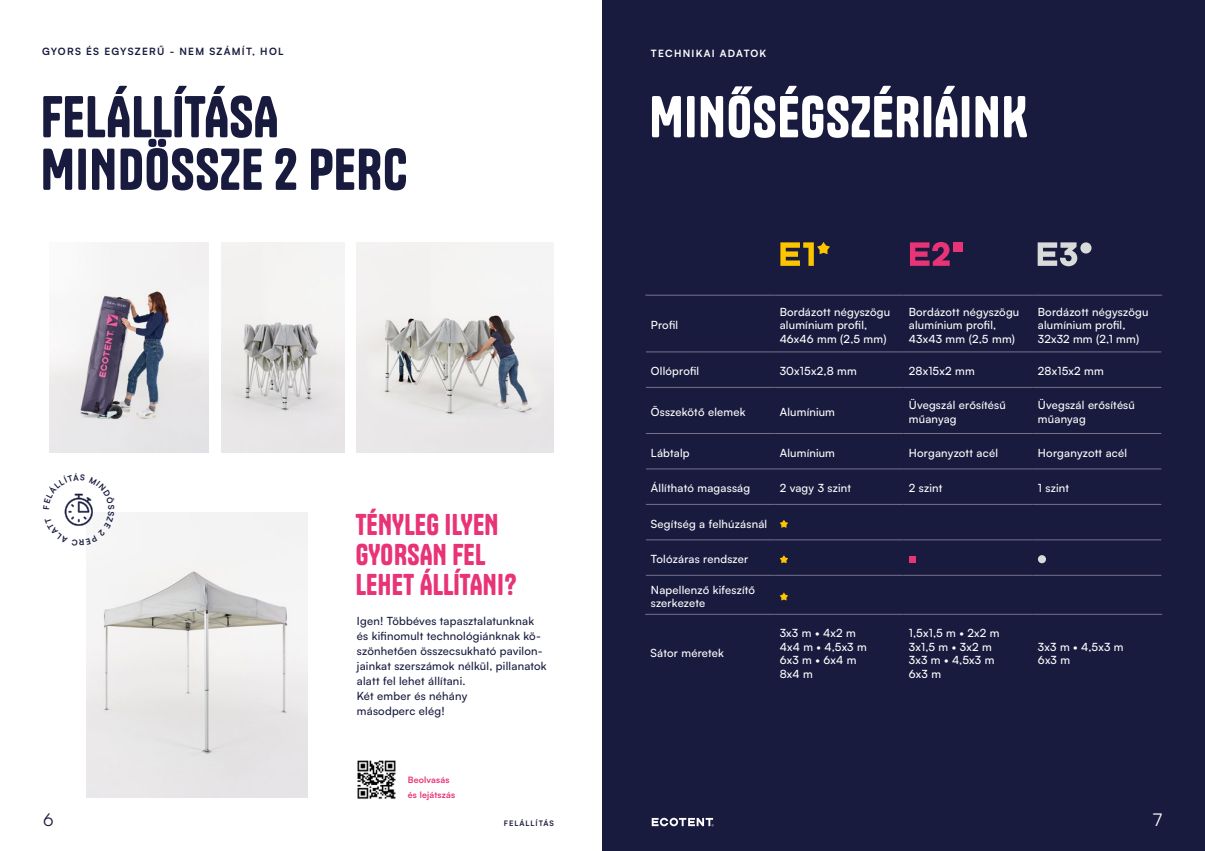
<style>
.page{position:relative;width:1205px;height:851px;background:#fff}
.page>*{position:absolute;margin:0;border:0;box-sizing:border-box;transform-origin:0 0}
.t1{font:55px/52.5px "Tanker";letter-spacing:.015em;color:#181b3e}
.t2{font:55px "Tanker";letter-spacing:.02em;color:#fff}
.t3{font:28.12px/30px "Tanker";letter-spacing:.015em;color:#e83376}
.t4{font:17.5px "Satoshi";color:#181b3e}
.t5{font:17.5px "Satoshi";color:#fff}
.t6{font:500 11.25px/13.5px "Satoshi";letter-spacing:.02em;color:#fff}
.t7{font:500 11.25px/15px "Satoshi";letter-spacing:.02em;color:#181b3e}
.t8{font:700 10px "Satoshi";letter-spacing:.125em;color:#181b3e}
.t9{font:700 10px "Satoshi";letter-spacing:.125em;color:#fff}
.t10{font:700 8.75px/15px "Satoshi";letter-spacing:.02em;color:#e83376}
.t11{font:700 7.5px "Satoshi";letter-spacing:.125em;color:#181b3e}
</style>
<div class="page">
<div style="left:602px;top:0;width:603px;height:850px;background:#181b3e"></div>
<svg style="left:652px;top:817px;width:62px;height:9px"></svg>
<img style="left:357px;top:242px;width:196px;height:210px">
<img style="left:86px;top:512px;width:221px;height:285px">
<img style="left:221px;top:242px;width:123px;height:210px">
<svg style="left:780px;top:242px;width:50px;height:24px"></svg>
<svg style="left:910px;top:242px;width:39px;height:24px"></svg>
<div style="left:953px;top:242px;width:9px;height:10px;background:#e83376"></div>
<svg style="left:1037px;top:242px;width:40px;height:24px"></svg>
<div style="left:1080px;top:242px;width:11px;height:11px;background:#d9dada;border-radius:50%"></div>
<img style="left:357px;top:760px;width:39px;height:38px">
<img style="left:49px;top:242px;width:160px;height:210px">
<hr style="left:645px;top:295px;width:129px;height:1px;background:#78708a">
<hr style="left:774px;top:295px;width:129px;height:1px;background:#78708a">
<hr style="left:903px;top:295px;width:129px;height:1px;background:#78708a">
<hr style="left:1032px;top:295px;width:130px;height:1px;background:#78708a">
<hr style="left:646px;top:351px;width:128px;height:1px;background:#78708a">
<hr style="left:774px;top:351px;width:129px;height:1px;background:#78708a">
<hr style="left:903px;top:351px;width:129px;height:1px;background:#78708a">
<hr style="left:1032px;top:351px;width:129px;height:1px;background:#78708a">
<hr style="left:646px;top:387px;width:128px;height:1px;background:#78708a">
<hr style="left:774px;top:387px;width:129px;height:1px;background:#78708a">
<hr style="left:903px;top:387px;width:129px;height:1px;background:#78708a">
<hr style="left:1032px;top:387px;width:129px;height:1px;background:#78708a">
<hr style="left:646px;top:433px;width:128px;height:1px;background:#78708a">
<hr style="left:774px;top:433px;width:129px;height:1px;background:#78708a">
<hr style="left:903px;top:433px;width:129px;height:1px;background:#78708a">
<hr style="left:1032px;top:433px;width:129px;height:1px;background:#78708a">
<hr style="left:646px;top:468px;width:128px;height:1px;background:#78708a">
<hr style="left:774px;top:468px;width:129px;height:1px;background:#78708a">
<hr style="left:903px;top:468px;width:129px;height:1px;background:#78708a">
<hr style="left:1032px;top:468px;width:129px;height:1px;background:#78708a">
<hr style="left:646px;top:504px;width:128px;height:1px;background:#78708a">
<hr style="left:774px;top:504px;width:129px;height:1px;background:#78708a">
<hr style="left:903px;top:504px;width:129px;height:1px;background:#78708a">
<hr style="left:1032px;top:504px;width:129px;height:1px;background:#78708a">
<hr style="left:646px;top:539px;width:128px;height:1px;background:#78708a">
<hr style="left:774px;top:539px;width:129px;height:1px;background:#78708a">
<hr style="left:903px;top:539px;width:129px;height:1px;background:#78708a">
<hr style="left:1032px;top:539px;width:129px;height:1px;background:#78708a">
<hr style="left:646px;top:575px;width:128px;height:1px;background:#78708a">
<hr style="left:774px;top:575px;width:129px;height:1px;background:#78708a">
<hr style="left:903px;top:575px;width:129px;height:1px;background:#78708a">
<hr style="left:1032px;top:575px;width:129px;height:1px;background:#78708a">
<hr style="left:645px;top:614px;width:129px;height:1px;background:#78708a">
<hr style="left:774px;top:614px;width:129px;height:1px;background:#78708a">
<hr style="left:903px;top:614px;width:129px;height:1px;background:#78708a">
<hr style="left:1032px;top:614px;width:130px;height:1px;background:#78708a">
<hr style="left:645px;top:295px;width:1px;height:57px;background:#181b3e">
<hr style="left:1161px;top:295px;width:1px;height:57px;background:#181b3e">
<svg style="left:780px;top:520px;width:8px;height:7px"></svg>
<svg style="left:780px;top:555px;width:8px;height:8px"></svg>
<div style="left:909px;top:556px;width:7px;height:7px;background:#e83376"></div>
<div style="left:1038px;top:555px;width:8px;height:8px;background:#d9dada;border-radius:50%"></div>
<svg style="left:780px;top:592px;width:8px;height:8px"></svg>
<svg style="left:64px;top:493px;width:51px;height:52px"></svg>
<p class="t8" style="left:42px;top:44px;width:243px">GYORS ÉS EGYSZERŰ - NEM SZÁMÍT, HOL</p>
<h1 class="t1" style="left:41px;top:91px;width:368px">FELÁLLÍTÁSA<br>MINDÖSSZE 2 PERC</h1>
<h2 class="t3" style="left:356px;top:509px;width:162px">TÉNYLEG ILYEN<br>GYORSAN FEL<br>LEHET ÁLLÍTANI?</h2>
<p class="t7" style="left:357px;top:613px;width:191px">Igen! Többéves tapasztalatunknak és kifinomult technológiánknak kö&shy;szönhetően összecsukható pavilon&shy;jainkat szerszámok nélkül, pillanatok alatt fel lehet állítani.<br>Két ember és néhány<br>másodperc elég!</p>
<p class="t10" style="left:408px;top:771px;width:49px">Beolvasás és lejátszás</p>
<p class="t9" style="left:651px;top:46px;width:117px">TECHNIKAI ADATOK</p>
<h1 class="t2" style="left:649px;top:82px;width:379px">MINŐSÉGSZÉRIÁINK</h1>
<p class="t6" style="left:651px;top:318px;width:29px">Profil</p>
<p class="t6" style="left:780px;top:304px;width:112px">Bordázott négyszögu alumínium profil,<br>46x46 mm (2,5 mm)</p>
<p class="t6" style="left:909px;top:304px;width:112px">Bordázott négyszögu alumínium profil,<br>43x43 mm (2,5 mm)</p>
<p class="t6" style="left:1038px;top:304px;width:112px">Bordázott négyszögu alumínium profil,<br>32x32 mm (2,1 mm)</p>
<p class="t6" style="left:651px;top:364px;width:50px">Ollóprofil</p>
<p class="t6" style="left:780px;top:364px;width:79px">30x15x2,8 mm</p>
<p class="t6" style="left:909px;top:364px;width:67px">28x15x2 mm</p>
<p class="t6" style="left:1038px;top:364px;width:67px">28x15x2 mm</p>
<p class="t6" style="left:651px;top:404px;width:96px">Összekötő elemek</p>
<p class="t6" style="left:780px;top:404px;width:57px">Alumínium</p>
<p class="t6" style="left:909px;top:398px;width:98px">Üvegszál erősítésű műanyag</p>
<p class="t6" style="left:1038px;top:398px;width:98px">Üvegszál erősítésű műanyag</p>
<p class="t6" style="left:651px;top:445px;width:40px">Lábtalp</p>
<p class="t6" style="left:780px;top:445px;width:57px">Alumínium</p>
<p class="t6" style="left:909px;top:445px;width:91px">Horganyzott acél</p>
<p class="t6" style="left:1038px;top:445px;width:91px">Horganyzott acél</p>
<p class="t6" style="left:651px;top:481px;width:101px">Állítható magasság</p>
<p class="t6" style="left:780px;top:481px;width:73px">2 vagy 3 szint</p>
<p class="t6" style="left:909px;top:481px;width:35px">2 szint</p>
<p class="t6" style="left:1038px;top:481px;width:33px">1 szint</p>
<p class="t6" style="left:651px;top:516px;width:118px">Segítség a felhúzásnál</p>
<p class="t6" style="left:651px;top:551px;width:99px">Tolózáras rendszer</p>
<p class="t6" style="left:651px;top:582px;width:106px">Napellenző kifeszítő szerkezete</p>
<p class="t6" style="left:650px;top:646px;width:75px">Sátor méretek</p>
<p class="t6" style="left:780px;top:625px;width:89px">3x3 m • 4x2 m<br>4x4 m • 4,5x3 m<br>6x3 m • 6x4 m<br>8x4 m</p>
<p class="t6" style="left:909px;top:625px;width:92px">1,5x1,5 m • 2x2 m<br>3x1,5 m • 3x2 m<br>3x3 m • 4,5x3 m<br>6x3 m</p>
<p class="t6" style="left:1038px;top:639px;width:87px">3x3 m • 4,5x3 m<br>6x3 m</p>
<h3 class="t4" style="left:43px;top:808px;width:12px">6</h3>
<p class="t11" style="left:504px;top:818px;width:52px">FELÁLLÍTÁS</p>
<h3 class="t5" style="left:1153px;top:808px;width:10px">7</h3>
</div>
